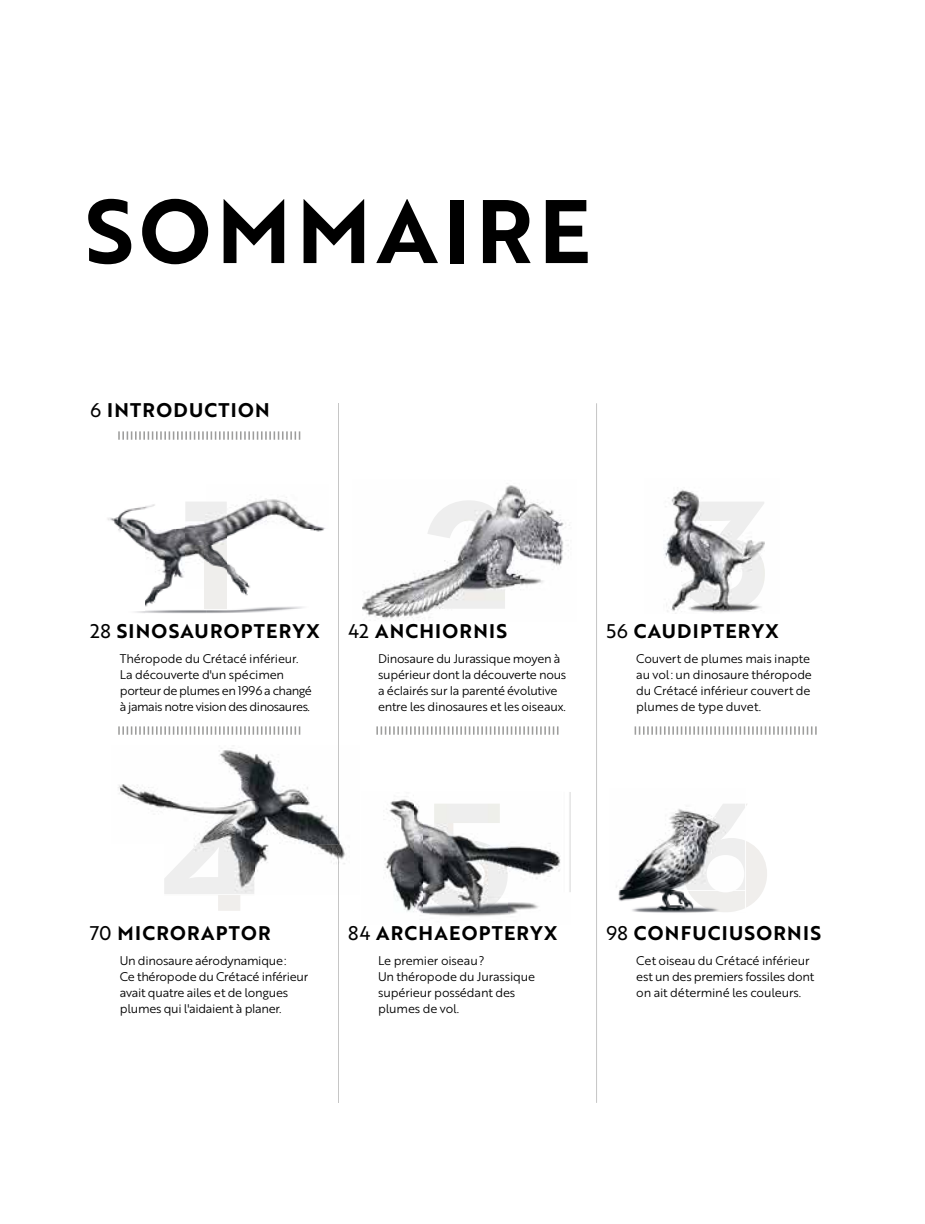
<style>
.page{position:relative;width:925px;height:1224px;background:#fff}
.page>*{position:absolute;margin:0;border:0;box-sizing:border-box;transform-origin:0 0}
.t1{font:87.5px "Brother 1816 Bold";letter-spacing:.065em;color:#000}
.t2{font:19.25px "Brother 1816 Bold";letter-spacing:.065em;color:#000}
.t3{font:12.25px/15.8px "Brother 1816 Book";letter-spacing:-.015em;color:#000}
.s1{font-family:"Brother 1816 Regular"}
</style>
<div class="page">
<hr style="left:338px;top:403px;width:1px;height:699px;background:#c6c6c6">
<hr style="left:596px;top:403px;width:1px;height:699px;background:#c6c6c6">
<svg style="left:118px;top:726px;width:182px;height:8px"></svg>
<svg style="left:118px;top:431px;width:182px;height:8px"></svg>
<svg style="left:376px;top:726px;width:182px;height:8px"></svg>
<svg style="left:634px;top:726px;width:182px;height:8px"></svg>
<img style="left:118px;top:745px;width:222px;height:99px">
<img style="left:254px;top:844px;width:92px;height:35px">
<img style="left:338px;top:745px;width:1px;height:134px">
<img style="left:164px;top:801px;width:90px;height:93px">
<img style="left:633px;top:911px;width:73px;height:2px">
<img style="left:684px;top:911px;width:50px;height:1px">
<svg style="left:719px;top:911px;width:12px;height:1px"></svg>
<img style="left:616px;top:809px;width:71px;height:102px">
<img style="left:684px;top:804px;width:60px;height:104px">
<img style="left:687px;top:890px;width:57px;height:21px">
<img style="left:384px;top:792px;width:186px;height:125px">
<img style="left:423px;top:803px;width:84px;height:109px">
<img style="left:107px;top:497px;width:219px;height:32px">
<img style="left:118px;top:529px;width:67px;height:45px">
<img style="left:227px;top:529px;width:97px;height:45px">
<img style="left:152px;top:574px;width:98px;height:15px">
<img style="left:185px;top:545px;width:19px;height:44px">
<img style="left:185px;top:501px;width:42px;height:44px">
<img style="left:204px;top:545px;width:23px;height:44px">
<img style="left:135px;top:589px;width:168px;height:24px">
<img style="left:362px;top:485px;width:208px;height:136px">
<img style="left:424px;top:500px;width:81px;height:108px">
<img style="left:663px;top:489px;width:102px;height:125px">
<img style="left:681px;top:501px;width:83px;height:109px">
<h1 class="t1" style="left:85px;top:165px;width:506px">SOMMAIRE</h1>
<h2 class="t2" style="left:90px;top:395px;width:181px"><span class="s1">6</span> INTRODUCTION</h2>
<h2 class="t2" style="left:90px;top:616px;width:231px"><span class="s1">28</span> SINOSAUROPTERYX</h2>
<p class="t3" style="left:120px;top:650px;width:193px">Théropode du Crétacé inférieur.<br>La découverte d'un spécimen porteur de plumes en 1996 a changé à jamais notre vision des dinosaures.</p>
<h2 class="t2" style="left:348px;top:616px;width:160px"><span class="s1">42</span> ANCHIORNIS</h2>
<p class="t3" style="left:378px;top:650px;width:190px">Dinosaure du Jurassique moyen à supérieur dont la découverte nous a éclairés sur la parenté évolutive entre les dinosaures et les oiseaux.</p>
<h2 class="t2" style="left:606px;top:616px;width:174px"><span class="s1">56</span> CAUDIPTERYX</h2>
<p class="t3" style="left:636px;top:650px;width:177px">Couvert de plumes mais inapte au vol: un dinosaure théropode du Crétacé inférieur couvert de plumes de type duvet.</p>
<h2 class="t2" style="left:90px;top:917px;width:182px"><span class="s1">70</span> MICRORAPTOR</h2>
<p class="t3" style="left:120px;top:952px;width:190px">Un dinosaure aérodynamique:<br>Ce théropode du Crétacé inférieur avait quatre ailes et de longues plumes qui l'aidaient à planer.</p>
<h2 class="t2" style="left:348px;top:917px;width:211px"><span class="s1">84</span> ARCHAEOPTERYX</h2>
<p class="t3" style="left:378px;top:952px;width:159px">Le premier oiseau?<br>Un théropode du Jurassique supérieur possédant des plumes de vol.</p>
<h2 class="t2" style="left:606px;top:917px;width:216px"><span class="s1">98</span> CONFUCIUSORNIS</h2>
<p class="t3" style="left:636px;top:952px;width:179px">Cet oiseau du Crétacé inférieur est un des premiers fossiles dont on ait déterminé les couleurs.</p>
</div>
